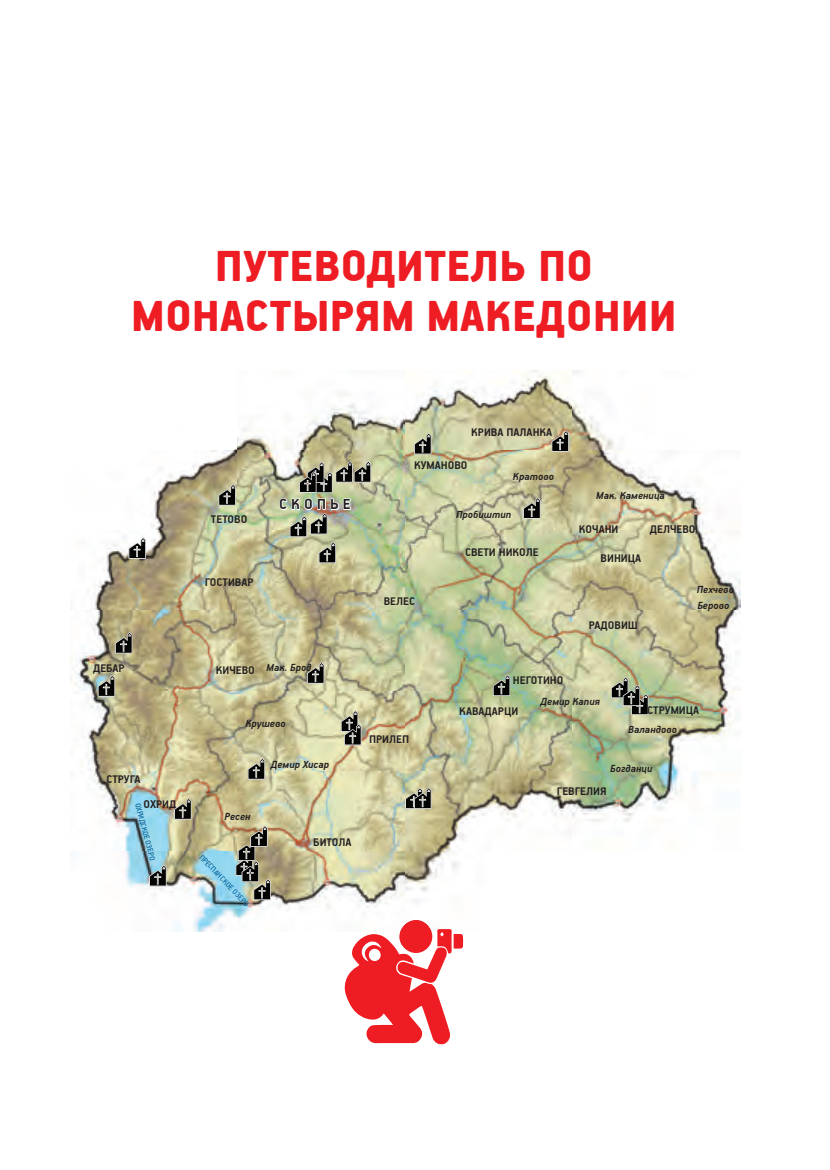
<style>
.page{position:relative;width:830px;height:1170px;background:#fff}
.page>*{position:absolute;margin:0;border:0;box-sizing:border-box;transform-origin:0 0}
.t1{font:900 48.25px/50px "PF Handbook Pro";color:#ee1d23;text-align:center}
.t2{font:700 16.5px "PF Handbook Pro";letter-spacing:.245em;color:#231f20}
.t3{font:700 12.5px "PF Handbook Pro";color:#231f20}
.t4{font:italic 700 11.5px/16.2px "PF Handbook Pro";color:#231f20}
.t5{font:8.5px "PF Handbook Pro";color:#006099}
</style>
<div class="page">
<img style="left:70px;top:370px;width:670px;height:561px">
<img style="left:400px;top:919px;width:31px;height:10px">
<svg style="left:344px;top:929px;width:119px;height:116px"></svg>
<svg style="left:218px;top:483px;width:18px;height:23px"></svg>
<svg style="left:413px;top:432px;width:18px;height:23px"></svg>
<svg style="left:550px;top:429px;width:19px;height:23px"></svg>
<svg style="left:522px;top:496px;width:18px;height:23px"></svg>
<svg style="left:492px;top:673px;width:18px;height:23px"></svg>
<img style="left:278px;top:457px;width:93px;height:106px">
<svg style="left:610px;top:675px;width:38px;height:40px"></svg>
<svg style="left:340px;top:709px;width:22px;height:36px"></svg>
<svg style="left:404px;top:786px;width:27px;height:23px"></svg>
<svg style="left:235px;top:824px;width:36px;height:76px"></svg>
<svg style="left:173px;top:797px;width:19px;height:23px"></svg>
<svg style="left:149px;top:864px;width:18px;height:22px"></svg>
<svg style="left:97px;top:674px;width:19px;height:23px"></svg>
<svg style="left:114px;top:631px;width:19px;height:23px"></svg>
<svg style="left:306px;top:661px;width:18px;height:23px"></svg>
<svg style="left:247px;top:757px;width:18px;height:23px"></svg>
<svg style="left:128px;top:536px;width:18px;height:23px"></svg>
<h1 class="t1" style="left:131px;top:240px;width:546px">ПУТЕВОДИТЕЛЬ ПО<br>МОНАСТЫРЯМ МАКЕДОНИИ</h1>
<p class="t3" style="left:471px;top:425px;width:83px">КРИВА ПАЛАНКА</p>
<p class="t3" style="left:93px;top:660px;width:33px">ДЕБАР</p>
<p class="t3" style="left:106px;top:771px;width:36px">СТРУГА</p>
<p class="t3" style="left:143px;top:796px;width:34px">ОХРИД</p>
<p class="t5" style="left:142px;top:801px;width:61px;rotate:75deg">ОХРИДСКОЕ ОЗЕРО</p>
<p class="t3" style="left:211px;top:512px;width:38px">ТЕТОВО</p>
<p class="t3" style="left:205px;top:574px;width:50px">ГОСТИВАР</p>
<h2 class="t2" style="left:279px;top:494px;width:73px">СКОПЬЕ</h2>
<p class="t3" style="left:216px;top:662px;width:41px">КИЧЕВО</p>
<p class="t4" style="left:266px;top:658px;width:46px">Мак. Брод</p>
<p class="t4" style="left:245px;top:715px;width:42px">Крушево</p>
<p class="t4" style="left:224px;top:808px;width:27px">Ресен</p>
<p class="t5" style="left:204px;top:852px;width:69px;rotate:46deg">ПРЕСПАНСКОЕ ОЗЕРО</p>
<p class="t4" style="left:270px;top:755px;width:60px">Демир Хисар</p>
<p class="t3" style="left:313px;top:834px;width:40px">БИТОЛА</p>
<p class="t3" style="left:414px;top:457px;width:55px">КУМАНОВО</p>
<p class="t4" style="left:512px;top:468px;width:43px">Кратово</p>
<p class="t4" style="left:456px;top:506px;width:57px">Пробиштип</p>
<p class="t3" style="left:383px;top:594px;width:33px">ВЕЛЕС</p>
<p class="t3" style="left:465px;top:544px;width:75px">СВЕТИ НИКОЛЕ</p>
<p class="t4" style="left:596px;top:487px;width:70px">Мак. Каменица</p>
<p class="t3" style="left:578px;top:521px;width:41px">КОЧАНИ</p>
<p class="t3" style="left:600px;top:550px;width:42px">ВИНИЦА</p>
<p class="t3" style="left:649px;top:521px;width:47px">ДЕЛЧЕВО</p>
<p class="t3" style="left:588px;top:617px;width:51px">РАДОВИШ</p>
<p class="t4" style="left:696px;top:581px;width:39px">Пехчево<br>Берово</p>
<p class="t3" style="left:369px;top:731px;width:42px">ПРИЛЕП</p>
<p class="t3" style="left:512px;top:672px;width:52px">НЕГОТИНО</p>
<p class="t3" style="left:459px;top:704px;width:60px">КАВАДАРЦИ</p>
<p class="t4" style="left:540px;top:693px;width:61px">Демир Капия</p>
<p class="t3" style="left:647px;top:702px;width:53px">СТРУМИЦА</p>
<p class="t4" style="left:628px;top:720px;width:50px">Валандово</p>
<p class="t4" style="left:610px;top:760px;width:44px">Богданци</p>
<p class="t3" style="left:556px;top:783px;width:51px">ГЕВГЕЛИЯ</p>
</div>
